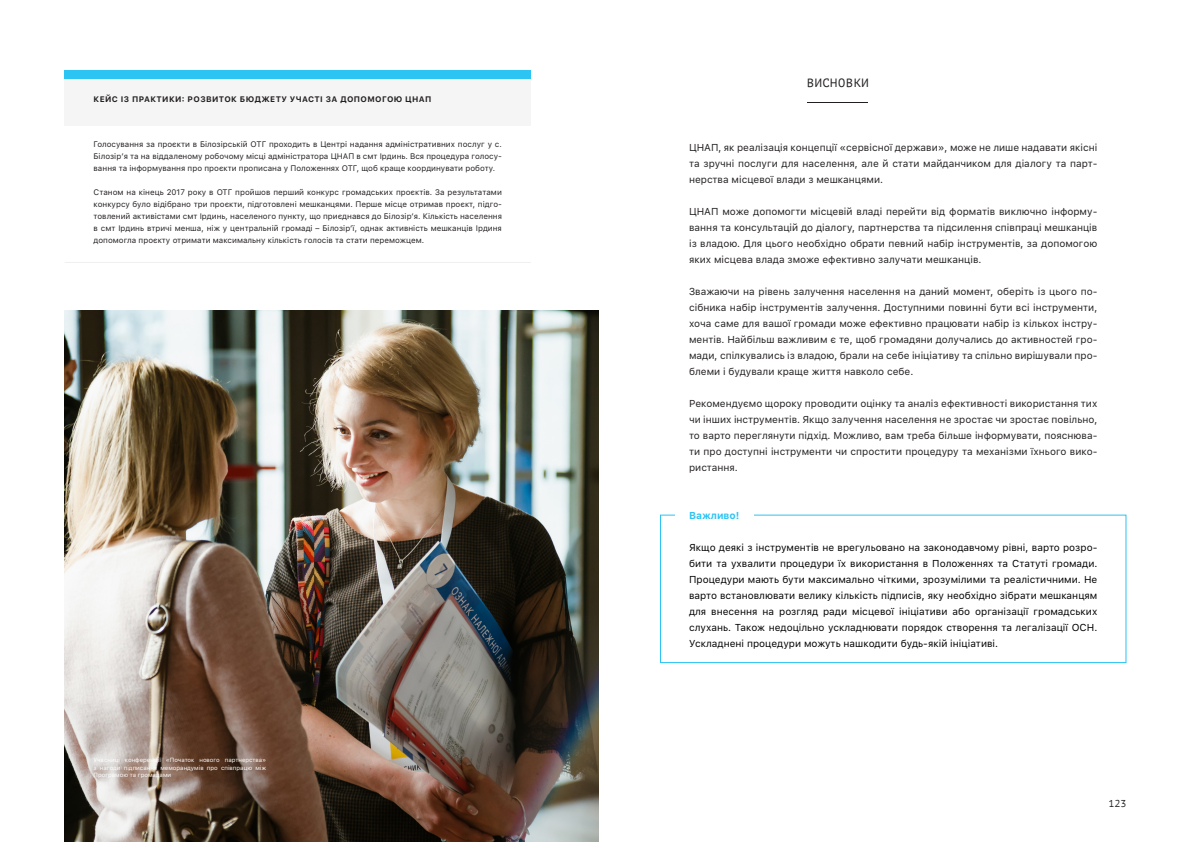
<style>
.page{position:relative;width:1191px;height:842px;background:#fff}
.page>*{position:absolute;margin:0;border:0;box-sizing:border-box;transform-origin:0 0}
.t1{font:12px "PT Mono";letter-spacing:.05em;color:#231f20}
.t2{font:10px/16px "SFUI Text";color:#231f20;text-align:justify}
.t3{font:10px/16px "SFUI Text";color:#000;text-align:justify}
.t4{font:700 10px "SFUI Text";color:#2bc4f3}
.t5{font:10px "PT Mono";color:#231f20}
.t6{font:8px/12px "SFUI Text";color:#231f20;text-align:justify}
.t7{font:700 8px "SFUI Text";letter-spacing:.05em;color:#231f20}
.t8{font:6px/7.2px "SFUI Text";color:#fff;text-align:justify}
</style>
<div class="page">
<hr style="left:65px;top:262px;width:466px;height:1px;background:#eff0f0">
<div style="left:65px;top:71px;width:466px;height:8px;background:#2bc4f3"></div>
<div style="left:65px;top:79px;width:466px;height:46px;background:#f5f5f5"></div>
<img style="left:65px;top:311px;width:533px;height:531px">
<hr style="left:807px;top:102px;width:61px;height:1px;background:#231f20">
<div style="left:660px;top:515px;width:466px;height:148px;border:1px solid #2bc4f3"></div>
<div style="left:675px;top:503px;width:78px;height:16px;background:#fff"></div>
<p class="t7" style="left:94px;top:94px;width:339px">КЕЙС ІЗ ПРАКТИКИ: РОЗВИТОК БЮДЖЕТУ УЧАСТІ ЗА ДОПОМОГОЮ ЦНАП</p>
<p class="t6" style="left:94px;top:139px;width:410px">Голосування за проєкти в Білозірській ОТГ проходить в Центрі надання адміністративних послуг у с.<br>Білозір’я та на віддаленому робочому місці адміністратора ЦНАП в смт Ірдинь. Вся процедура голосу&shy;вання та інформування про проєкти прописана у Положеннях ОТГ, щоб краще координувати роботу.</p>
<p class="t6" style="left:94px;top:187px;width:410px">Станом на кінець 2017 року в ОТГ пройшов перший конкурс громадських проєктів. За результатами конкурсу було відібрано три проєкти, підготовлені мешканцями. Перше місце отримав проєкт, підго&shy;товлений активістами смт Ірдинь, населеного пункту, що приєднався до Білозір’я. Кількість населення в смт Ірдинь втричі менша, ніж у центральній громаді – Білозір’ї, однак активність мешканців Ірдиня допомогла проєкту отримати максимальну кількість голосів та стати переможцем.</p>
<p class="t8" style="left:94px;top:757px;width:174px">Учасниці конференції «Початок нового партнерства» з нагоди підписання меморандумів про співпрацю між Програмою та громадами</p>
<p class="t1" style="left:807px;top:76px;width:63px">ВИСНОВКИ</p>
<p class="t2" style="left:689px;top:140px;width:410px">ЦНАП, як реалізація концепції «сервісної держави», може не лише надавати якісні та зручні послуги для населення, але й стати майданчиком для діалогу та парт&shy;нерства місцевої влади з мешканцями.</p>
<p class="t2" style="left:689px;top:204px;width:410px">ЦНАП може допомогти місцевій владі перейти від форматів виключно інформу&shy;вання та консультацій до діалогу, партнерства та підсилення співпраці мешканців із владою. Для цього необхідно обрати певний набір інструментів, за допомогою яких місцева влада зможе ефективно залучати мешканців.</p>
<p class="t2" style="left:689px;top:284px;width:410px">Зважаючи на рівень залучення населення на даний момент, оберіть із цього по&shy;сібника набір інструментів залучення. Доступними повинні бути всі інструменти, хоча саме для вашої громади може ефективно працювати набір із кількох інстру&shy;ментів. Найбільш важливим є те, щоб громадяни долучались до активностей гро&shy;мади, спілкувались із владою, брали на себе ініціативу та спільно вирішували про&shy;блеми і будували краще життя навколо себе.</p>
<p class="t2" style="left:689px;top:396px;width:410px">Рекомендуємо щороку проводити оцінку та аналіз ефективності використання тих чи інших інструментів. Якщо залучення населення не зростає чи зростає повільно, то варто переглянути підхід. Можливо, вам треба більше інформувати, пояснюва&shy;ти про доступні інструменти чи спростити процедуру та механізми їхнього вико&shy;ристання.</p>
<p class="t4" style="left:689px;top:508px;width:52px">Важливо!</p>
<p class="t3" style="left:689px;top:540px;width:410px">Якщо деякі з інструментів не врегульовано на законодавчому рівні, варто розро&shy;бити та ухвалити процедури їх використання в Положеннях та Статуті громади.<br>Процедури мають бути максимально чіткими, зрозумілими та реалістичними. Не варто встановлювати велику кількість підписів, яку необхідно зібрати мешканцям для внесення на розгляд ради місцевої ініціативи або організації громадських слухань. Також недоцільно ускладнювати порядок створення та легалізації ОСН.<br>Ускладнені процедури можуть нашкодити будь-якій ініціативі.</p>
<p class="t5" style="left:1108px;top:798px;width:19px">123</p>
</div>
